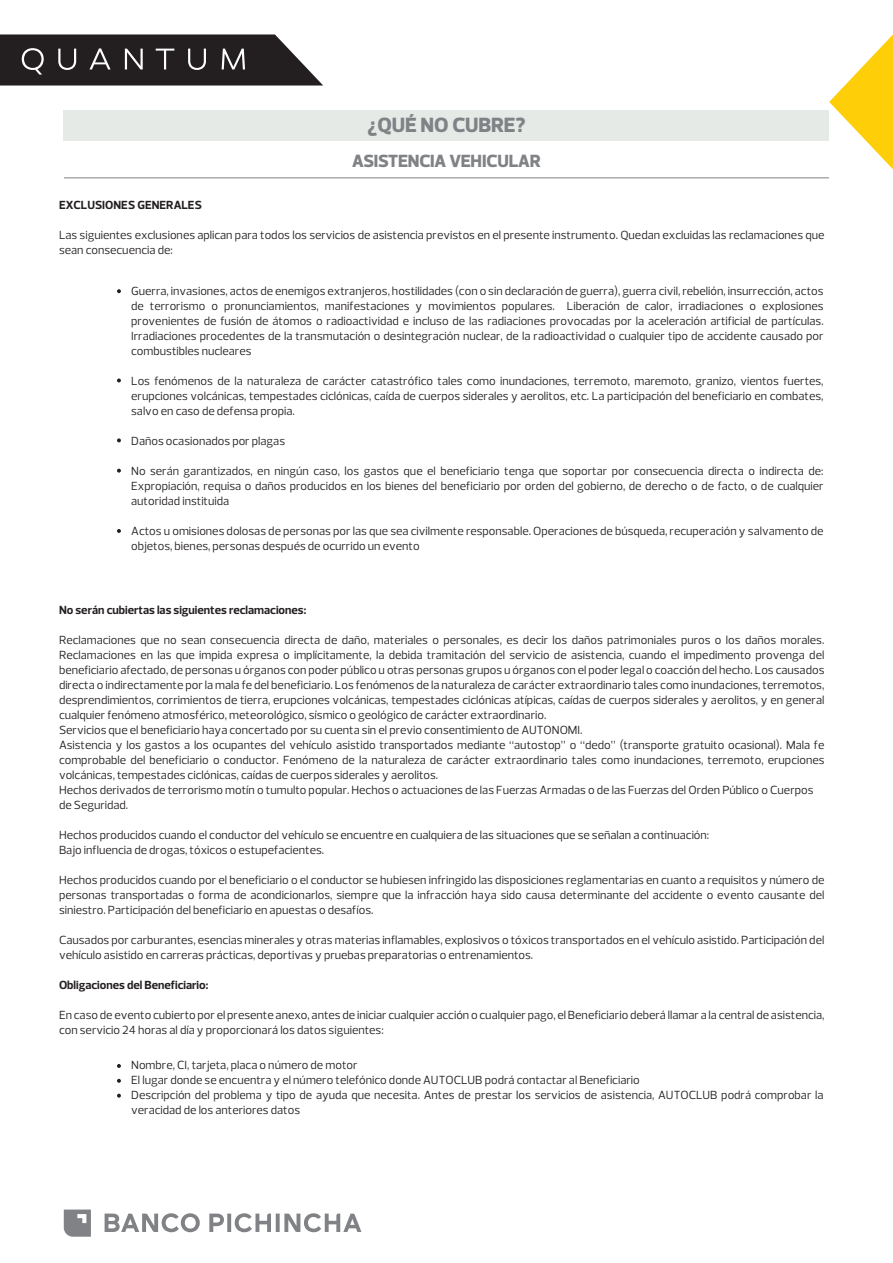
<style>
.page{position:relative;width:893px;height:1263px;background:#fff}
.page>*{position:absolute;margin:0;border:0;box-sizing:border-box;transform-origin:0 0}
.t1{font:700 expanded 21px "Prelo";letter-spacing:-.01em;color:#808285}
.t2{font:700 expanded 18px "Prelo";letter-spacing:-.015em;color:#808285}
.t3{font:12px/15px "Prelo";color:#231f20}
.t4{font:700 12px "Prelo";color:#231f20}
</style>
<div class="page">
<div style="left:64px;top:110px;width:765px;height:31px;background:#e5eae7"></div>
<svg style="left:829px;top:34px;width:64px;height:135px"></svg>
<svg style="left:0;top:34px;width:323px;height:52px;background:#423e3f"></svg>
<svg style="left:105px;top:1213px;width:256px;height:19px"></svg>
<svg style="left:64px;top:1209px;width:27px;height:28px"></svg>
<hr style="left:64px;top:178px;width:765px;height:1px;background:#808285">
<svg style="left:117px;top:529px;width:4px;height:4px"></svg>
<svg style="left:117px;top:1064px;width:4px;height:4px"></svg>
<svg style="left:117px;top:1079px;width:4px;height:4px"></svg>
<svg style="left:117px;top:1094px;width:4px;height:4px"></svg>
<svg style="left:117px;top:469px;width:4px;height:4px"></svg>
<svg style="left:117px;top:438px;width:4px;height:4px"></svg>
<svg style="left:117px;top:378px;width:4px;height:4px"></svg>
<svg style="left:117px;top:289px;width:4px;height:4px"></svg>
<h1 class="t1" style="left:367px;top:112px;width:160px">¿QUÉ NO CUBRE?</h1>
<h2 class="t2" style="left:352px;top:150px;width:190px">ASISTENCIA VEHICULAR</h2>
<p class="t4" style="left:59px;top:197px;width:144px">EXCLUSIONES GENERALES</p>
<p class="t3" style="left:59px;top:227px;width:767px">Las siguientes exclusiones aplican para todos los servicios de asistencia previstos en el presente instrumento. Quedan excluidas las reclamaciones que sean consecuencia de:</p>
<p class="t3" style="left:131px;top:284px;width:694px;text-align:justify">Guerra, invasiones, actos de enemigos extranjeros, hostilidades (con o sin declaración de guerra), guerra civil, rebelión, insurrección, actos de terrorismo o pronunciamientos, manifestaciones y movimientos populares. Liberación de calor, irradiaciones o explosiones provenientes de fusión de átomos o radioactividad e incluso de las radiaciones provocadas por la aceleración artificial de partículas.<br>Irradiaciones procedentes de la transmutación o desintegración nuclear, de la radioactividad o cualquier tipo de accidente causado por combustibles nucleares</p>
<p class="t3" style="left:131px;top:374px;width:694px;text-align:justify">Los fenómenos de la naturaleza de carácter catastrófico tales como inundaciones, terremoto, maremoto, granizo, vientos fuertes, erupciones volcánicas, tempestades ciclónicas, caída de cuerpos siderales y aerolitos, etc. La participación del beneficiario en combates, salvo en caso de defensa propia.</p>
<p class="t3" style="left:131px;top:434px;width:155px">Daños ocasionados por plagas</p>
<p class="t3" style="left:131px;top:464px;width:694px;text-align:justify">No serán garantizados, en ningún caso, los gastos que el beneficiario tenga que soportar por consecuencia directa o indirecta de:<br>Expropiación, requisa o daños producidos en los bienes del beneficiario por orden del gobierno, de derecho o de facto, o de cualquier autoridad instituida</p>
<p class="t3" style="left:131px;top:524px;width:694px">Actos u omisiones dolosas de personas por las que sea civilmente responsable. Operaciones de búsqueda, recuperación y salvamento de objetos, bienes, personas después de ocurrido un evento</p>
<p class="t4" style="left:59px;top:602px;width:249px">No serán cubiertas las siguientes reclamaciones:</p>
<p class="t3" style="left:59px;top:632px;width:767px">Reclamaciones que no sean consecuencia directa de daño, materiales o personales, es decir los daños patrimoniales puros o los daños morales.<br>Reclamaciones en las que impida expresa o implícitamente, la debida tramitación del servicio de asistencia, cuando el impedimento provenga del beneficiario afectado, de personas u órganos con poder público u otras personas grupos u órganos con el poder legal o coacción del hecho. Los causados directa o indirectamente por la mala fe del beneficiario. Los fenómenos de la naturaleza de carácter extraordinario tales como inundaciones, terremotos, desprendimientos, corrimientos de tierra, erupciones volcánicas, tempestades ciclónicas atípicas, caídas de cuerpos siderales y aerolitos, y en general cualquier fenómeno atmosférico, meteorológico, sísmico o geológico de carácter extraordinario.<br>Servicios que el beneficiario haya concertado por su cuenta sin el previo consentimiento de AUTONOMI.<br>Asistencia y los gastos a los ocupantes del vehículo asistido transportados mediante “autostop” o “dedo” (transporte gratuito ocasional). Mala fe comprobable del beneficiario o conductor. Fenómeno de la naturaleza de carácter extraordinario tales como inundaciones, terremoto, erupciones volcánicas, tempestades ciclónicas, caídas de cuerpos siderales y aerolitos.<br>Hechos derivados de terrorismo motín o tumulto popular. Hechos o actuaciones de las Fuerzas Armadas o de las Fuerzas del Orden Público o Cuerpos de Seguridad.</p>
<p class="t3" style="left:59px;top:827px;width:652px">Hechos producidos cuando el conductor del vehículo se encuentre en cualquiera de las situaciones que se señalan a continuación:<br>Bajo influencia de drogas, tóxicos o estupefacientes.</p>
<p class="t3" style="left:59px;top:872px;width:767px;text-align:justify">Hechos producidos cuando por el beneficiario o el conductor se hubiesen infringido las disposiciones reglamentarias en cuanto a requisitos y número de personas transportadas o forma de acondicionarlos, siempre que la infracción haya sido causa determinante del accidente o evento causante del siniestro. Participación del beneficiario en apuestas o desafíos.</p>
<p class="t3" style="left:59px;top:932px;width:767px">Causados por carburantes, esencias minerales y otras materias inflamables, explosivos o tóxicos transportados en el vehículo asistido. Participación del vehículo asistido en carreras prácticas, deportivas y pruebas preparatorias o entrenamientos.</p>
<p class="t4" style="left:59px;top:977px;width:151px">Obligaciones del Beneficiario:</p>
<p class="t3" style="left:59px;top:1007px;width:767px">En caso de evento cubierto por el presente anexo, antes de iniciar cualquier acción o cualquier pago, el Beneficiario deberá llamar a la central de asistencia, con servicio 24 horas al día y proporcionará los datos siguientes:</p>
<p class="t3" style="left:131px;top:1058px;width:694px">Nombre, CI, tarjeta, placa o número de motor<br>El lugar donde se encuentra y el número telefónico donde AUTOCLUB podrá contactar al Beneficiario<br>Descripción del problema y tipo de ayuda que necesita. Antes de prestar los servicios de asistencia, AUTOCLUB podrá comprobar la veracidad de los anteriores datos</p>
</div>
